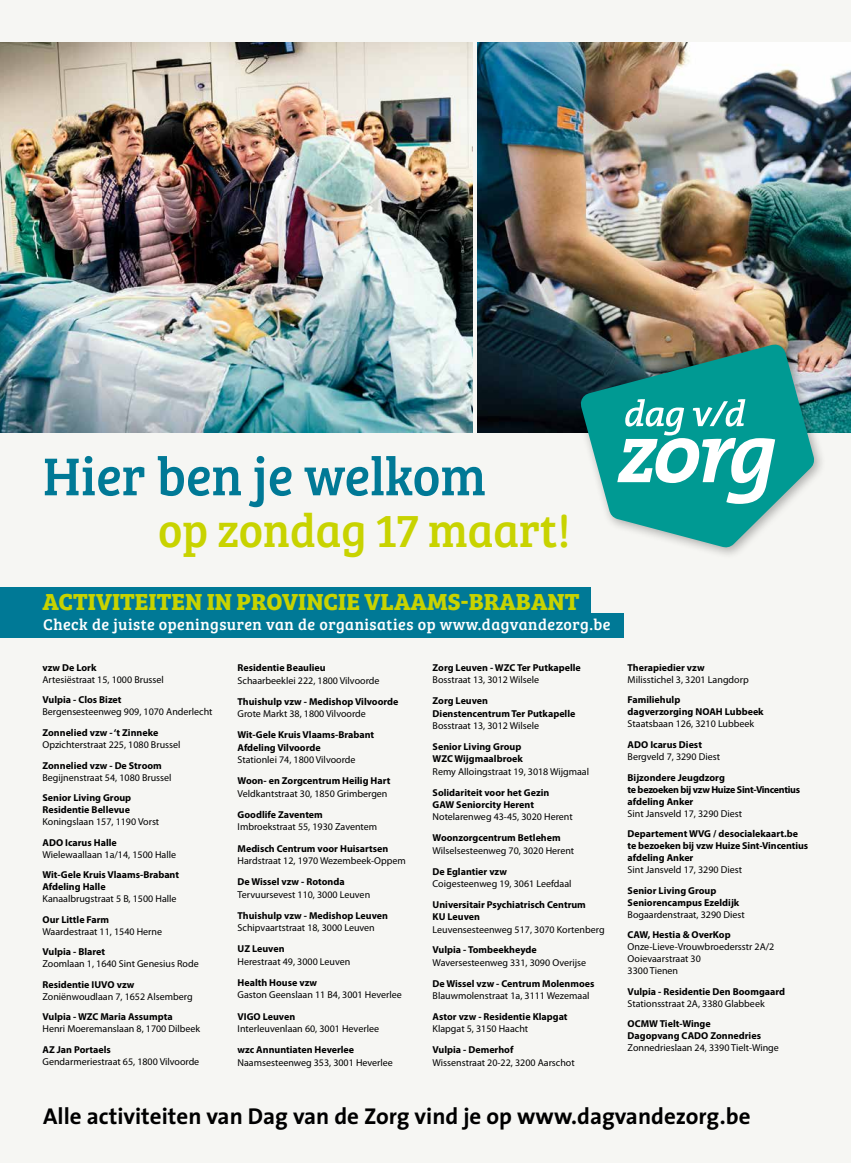
<style>
.page{position:relative;width:851px;height:1163px;background:#fff}
.page>*{position:absolute;margin:0;border:0;box-sizing:border-box;transform-origin:0 0}
.t1{font:55px "Bree Serif";color:#007996;scale:.96 1}
.t2{font:48px "Bree Serif";color:#c8d300;scale:.96 1}
.t3{font:700 24px "Bree Serif";color:#c8d300}
.t4{font:700 23px "The Sans";color:#000}
.t5{font:16px "Bree Serif";letter-spacing:.03em;color:#fff}
.t6{font:10px/12px "Myriad Pro";color:#000}
.t7{font:700 10px/12px "Myriad Pro";color:#000}
</style>
<div class="page">
<div style="left:0;top:0;width:850px;height:1162px;background:#f6f6f3"></div>
<img style="left:0;top:43px;width:472px;height:389px">
<img style="left:478px;top:43px;width:372px;height:389px">
<div style="left:0;top:586px;width:590px;height:30px;background:#007996"></div>
<div style="left:0;top:613px;width:623px;height:24px;background:#007996"></div>
<img style="left:564px;top:329px;width:263px;height:226px">
<svg style="left:591px;top:355px;width:212px;height:181px"></svg>
<h1 class="t1" style="left:43px;top:435px;width:463px">Hier ben je welkom</h1>
<h2 class="t2" style="left:158px;top:494px;width:431px">op zondag 17 maart!</h2>
<h3 class="t3" style="left:43px;top:583px;width:538px">ACTIVITEITEN IN PROVINCIE VLAAMS-BRABANT</h3>
<h3 class="t5" style="left:43px;top:612px;width:569px">Check de juiste openingsuren van de organisaties op www.dagvandezorg.be</h3>
<p class="t7" style="left:42px;top:661px;width:55px">vzw De Lork</p>
<p class="t6" style="left:42px;top:673px;width:123px">Artesiëstraat 15, 1000 Brussel</p>
<p class="t7" style="left:42px;top:693px;width:81px">Vulpia - Clos Bizet</p>
<p class="t6" style="left:42px;top:706px;width:171px">Bergensesteenweg 909, 1070 Anderlecht</p>
<p class="t7" style="left:42px;top:726px;width:117px">Zonnelied vzw - ‘t Zinneke</p>
<p class="t6" style="left:42px;top:738px;width:139px">Opzichterstraat 225, 1080 Brussel</p>
<p class="t7" style="left:42px;top:758px;width:121px">Zonnelied vzw - De Stroom</p>
<p class="t6" style="left:42px;top:771px;width:130px">Begijnenstraat 54, 1080 Brussel</p>
<p class="t7" style="left:42px;top:791px;width:90px">Senior Living Group<br>Residentie Bellevue</p>
<p class="t6" style="left:42px;top:815px;width:118px">Koningslaan 157, 1190 Vorst</p>
<p class="t7" style="left:42px;top:835px;width:76px">ADO Icarus Halle</p>
<p class="t6" style="left:42px;top:848px;width:135px">Wielewaallaan 1a/14, 1500 Halle</p>
<p class="t7" style="left:42px;top:868px;width:138px">Wit-Gele Kruis Vlaams-Brabant<br>Afdeling Halle</p>
<p class="t6" style="left:42px;top:892px;width:135px">Kanaalbrugstraat 5 B, 1500 Halle</p>
<p class="t7" style="left:42px;top:912px;width:68px">Our Little Farm</p>
<p class="t6" style="left:42px;top:925px;width:121px">Waardestraat 11, 1540 Herne</p>
<p class="t7" style="left:42px;top:945px;width:64px">Vulpia - Blaret</p>
<p class="t6" style="left:42px;top:957px;width:158px">Zoomlaan 1, 1640 Sint Genesius Rode</p>
<p class="t7" style="left:42px;top:977px;width:93px">Residentie IUVO vzw</p>
<p class="t6" style="left:42px;top:990px;width:152px">Zoniënwoudlaan 7, 1652 Alsemberg</p>
<p class="t7" style="left:42px;top:1010px;width:132px">Vulpia - WZC Maria Assumpta</p>
<p class="t6" style="left:42px;top:1022px;width:159px">Henri Moeremanslaan 8, 1700 Dilbeek</p>
<p class="t7" style="left:42px;top:1042px;width:70px">AZ Jan Portaels</p>
<p class="t6" style="left:42px;top:1055px;width:158px">Gendarmeriestraat 65, 1800 Vilvoorde</p>
<p class="t7" style="left:237px;top:661px;width:90px">Residentie Beaulieu</p>
<p class="t6" style="left:237px;top:674px;width:143px">Schaarbeeklei 222, 1800 Vilvoorde</p>
<p class="t7" style="left:237px;top:694px;width:162px">Thuishulp vzw - Medishop Vilvoorde</p>
<p class="t6" style="left:237px;top:707px;width:130px">Grote Markt 38, 1800 Vilvoorde</p>
<p class="t7" style="left:237px;top:728px;width:138px;line-height:12.5px">Wit-Gele Kruis Vlaams-Brabant<br>Afdeling Vilvoorde</p>
<p class="t6" style="left:237px;top:754px;width:119px">Stationlei 74, 1800 Vilvoorde</p>
<p class="t7" style="left:237px;top:774px;width:154px">Woon- en Zorgcentrum Heilig Hart</p>
<p class="t6" style="left:237px;top:787px;width:151px">Veldkantstraat 30, 1850 Grimbergen</p>
<p class="t7" style="left:237px;top:808px;width:87px">Goodlife Zaventem</p>
<p class="t6" style="left:237px;top:821px;width:141px">Imbroekstraat 55, 1930 Zaventem</p>
<p class="t7" style="left:237px;top:841px;width:152px">Medisch Centrum voor Huisartsen</p>
<p class="t6" style="left:237px;top:854px;width:170px">Hardstraat 12, 1970 Wezembeek-Oppem</p>
<p class="t7" style="left:237px;top:875px;width:109px">De Wissel vzw - Rotonda</p>
<p class="t6" style="left:237px;top:888px;width:134px">Tervuursevest 110, 3000 Leuven</p>
<p class="t7" style="left:237px;top:908px;width:152px">Thuishulp vzw - Medishop Leuven</p>
<p class="t6" style="left:237px;top:921px;width:139px">Schipvaartstraat 18, 3000 Leuven</p>
<p class="t7" style="left:237px;top:942px;width:49px">UZ Leuven</p>
<p class="t6" style="left:237px;top:955px;width:114px">Herestraat 49, 3000 Leuven</p>
<p class="t7" style="left:237px;top:976px;width:81px">Health House vzw</p>
<p class="t6" style="left:237px;top:989px;width:166px">Gaston Geenslaan 11 B4, 3001 Heverlee</p>
<p class="t7" style="left:237px;top:1009px;width:59px">VIGO Leuven</p>
<p class="t6" style="left:237px;top:1022px;width:143px">Interleuvenlaan 60, 3001 Heverlee</p>
<p class="t7" style="left:237px;top:1043px;width:118px">wzc Annuntiaten Heverlee</p>
<p class="t6" style="left:237px;top:1056px;width:157px">Naamsesteenweg 353, 3001 Heverlee</p>
<p class="t7" style="left:432px;top:661px;width:150px">Zorg Leuven - WZC Ter Putkapelle</p>
<p class="t6" style="left:432px;top:674px;width:108px">Bosstraat 13, 3012 Wilsele</p>
<p class="t7" style="left:432px;top:694px;width:144px;line-height:12.4px">Zorg Leuven<br>Dienstencentrum Ter Putkapelle</p>
<p class="t6" style="left:432px;top:719px;width:108px">Bosstraat 13, 3012 Wilsele</p>
<p class="t7" style="left:432px;top:740px;width:92px;line-height:12.4px">Senior Living Group<br>WZC Wijgmaalbroek</p>
<p class="t6" style="left:432px;top:765px;width:158px">Remy Alloingstraat 19, 3018 Wijgmaal</p>
<p class="t7" style="left:432px;top:785px;width:118px;line-height:12.4px">Solidariteit voor het Gezin<br>GAW Seniorcity Herent</p>
<p class="t6" style="left:432px;top:811px;width:142px">Notelarenweg 43-45, 3020 Herent</p>
<p class="t7" style="left:432px;top:831px;width:130px">Woonzorgcentrum Betlehem</p>
<p class="t6" style="left:432px;top:844px;width:143px">Wilselsesteenweg 70, 3020 Herent</p>
<p class="t7" style="left:432px;top:864px;width:76px">De Eglantier vzw</p>
<p class="t6" style="left:432px;top:877px;width:140px">Coigesteenweg 19, 3061 Leefdaal</p>
<p class="t7" style="left:432px;top:897px;width:155px;line-height:12.4px">Universitair Psychiatrisch Centrum<br>KU Leuven</p>
<p class="t6" style="left:432px;top:923px;width:173px">Leuvensesteenweg 517, 3070 Kortenberg</p>
<p class="t7" style="left:432px;top:943px;width:106px">Vulpia - Tombeekheyde</p>
<p class="t6" style="left:432px;top:956px;width:155px">Waversesteenweg 331, 3090 Overijse</p>
<p class="t7" style="left:432px;top:976px;width:163px">De Wissel vzw - Centrum Molenmoes</p>
<p class="t6" style="left:432px;top:989px;width:158px">Blauwmolenstraat 1a, 3111 Wezemaal</p>
<p class="t7" style="left:432px;top:1010px;width:136px">Astor vzw - Residentie Klapgat</p>
<p class="t6" style="left:432px;top:1023px;width:97px">Klapgat 5, 3150 Haacht</p>
<p class="t7" style="left:432px;top:1043px;width:82px">Vulpia - Demerhof</p>
<p class="t6" style="left:432px;top:1056px;width:144px">Wissenstraat 20-22, 3200 Aarschot</p>
<p class="t7" style="left:627px;top:661px;width:78px">Therapiedier vzw</p>
<p class="t6" style="left:627px;top:673px;width:123px">Milisstichel 3, 3201 Langdorp</p>
<p class="t7" style="left:627px;top:693px;width:137px">Familiehulp<br>dagverzorging NOAH Lubbeek</p>
<p class="t6" style="left:627px;top:718px;width:128px">Staatsbaan 126, 3210 Lubbeek</p>
<p class="t7" style="left:627px;top:738px;width:76px">ADO Icarus Diest</p>
<p class="t6" style="left:627px;top:750px;width:94px">Bergveld 7, 3290 Diest</p>
<p class="t7" style="left:627px;top:770px;width:174px">Bijzondere Jeugdzorg<br>te bezoeken bij vzw Huize Sint-Vincentius afdeling Anker</p>
<p class="t6" style="left:627px;top:807px;width:116px">Sint Jansveld 17, 3290 Diest</p>
<p class="t7" style="left:627px;top:827px;width:182px">Departement WVG / desocialekaart.be te bezoeken bij vzw Huize Sint-Vincentius afdeling Anker</p>
<p class="t6" style="left:627px;top:863px;width:116px">Sint Jansveld 17, 3290 Diest</p>
<p class="t7" style="left:627px;top:883px;width:113px">Senior Living Group<br>Seniorencampus Ezeldijk</p>
<p class="t6" style="left:627px;top:908px;width:119px">Bogaardenstraat, 3290 Diest</p>
<p class="t7" style="left:627px;top:928px;width:105px">CAW, Hestia &amp; OverKop</p>
<p class="t6" style="left:627px;top:940px;width:148px">Onze-Lieve-Vrouwbroedersstr 2A/2<br>Ooievaarstraat 30<br>3300 Tienen</p>
<p class="t7" style="left:627px;top:984px;width:159px">Vulpia - Residentie Den Boomgaard</p>
<p class="t6" style="left:627px;top:997px;width:138px">Stationsstraat 2A, 3380 Glabbeek</p>
<p class="t7" style="left:627px;top:1017px;width:135px">OCMW Tielt-Winge<br>Dagopvang CADO Zonnedries</p>
<p class="t6" style="left:627px;top:1041px;width:153px">Zonnedrieslaan 24, 3390 Tielt-Winge</p>
<h3 class="t4" style="left:43px;top:1096px;width:708px">Alle activiteiten van Dag van de Zorg vind je op www.dagvandezorg.be</h3>
</div>
